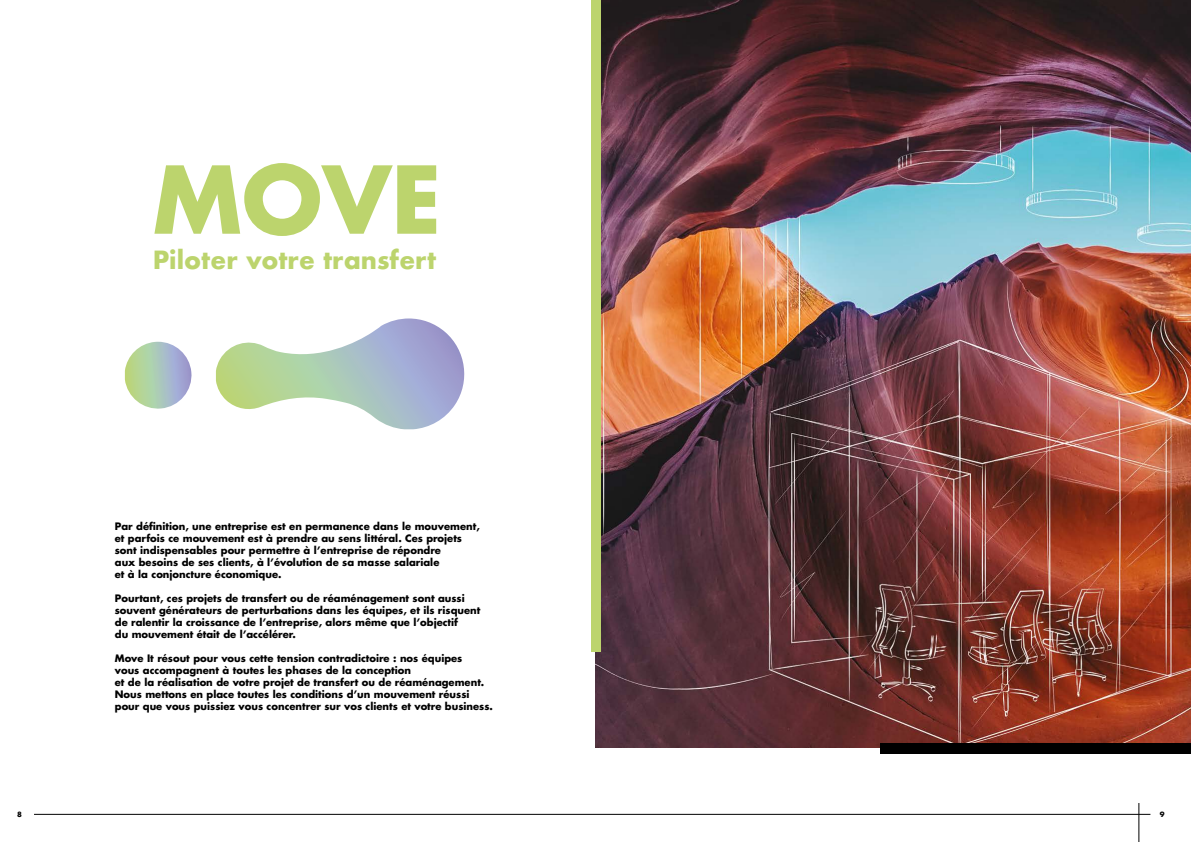
<style>
.page{position:relative;width:1191px;height:842px;background:#fff}
.page>*{position:absolute;margin:0;border:0;box-sizing:border-box;transform-origin:0 0}
.t1{font:700 90.7px "Futura Std";color:#bcd46d}
.t2{font:700 24.4px "Futura";color:#bcd46d}
.t3{font:700 10px/12px "Futura Std";color:#000}
.t4{font:700 8px "Futura PT";color:#000}
</style>
<div class="page">
<hr style="left:34px;top:814px;width:1116px;height:1px;background:#000">
<hr style="left:1138px;top:803px;width:1px;height:39px;background:#000">
<img style="left:595px;top:0;width:596px;height:748px">
<div style="left:880px;top:744px;width:311px;height:10px;background:#000"></div>
<div style="left:590px;top:0;width:10px;height:651px;background:#bcd46d"></div>
<svg style="left:216px;top:318px;width:249px;height:111px"></svg>
<svg style="left:125px;top:342px;width:67px;height:67px"></svg>
<h1 class="t1" style="left:153px;top:139px;width:290px">MOVE</h1>
<h2 class="t2" style="left:153px;top:242px;width:285px">Piloter votre transfert</h2>
<p class="t3" style="left:115px;top:520px;width:366px">Par définition, une entreprise est en permanence dans le mouvement, et parfois ce mouvement est à prendre au sens littéral. Ces projets sont indispensables pour permettre à l’entreprise de répondre<br>aux besoins de ses clients, à l’évolution de sa masse salariale<br>et à la conjoncture économique.</p>
<p class="t3" style="left:115px;top:592px;width:367px">Pourtant, ces projets de transfert ou de réaménagement sont aussi souvent générateurs de perturbations dans les équipes, et ils risquent de ralentir la croissance de l’entreprise, alors même que l’objectif<br>du mouvement était de l’accélérer.</p>
<p class="t3" style="left:115px;top:652px;width:379px">Move It résout pour vous cette tension contradictoire : nos équipes<br>vous accompagnent à toutes les phases de la conception<br>et de la réalisation de votre projet de transfert ou de réaménagement.<br>Nous mettons en place toutes les conditions d’un mouvement réussi pour que vous puissiez vous concentrer sur vos clients et votre business.</p>
<p class="t4" style="left:17px;top:809px;width:6px">8</p>
<p class="t4" style="left:1159px;top:809px;width:6px">9</p>
</div>
